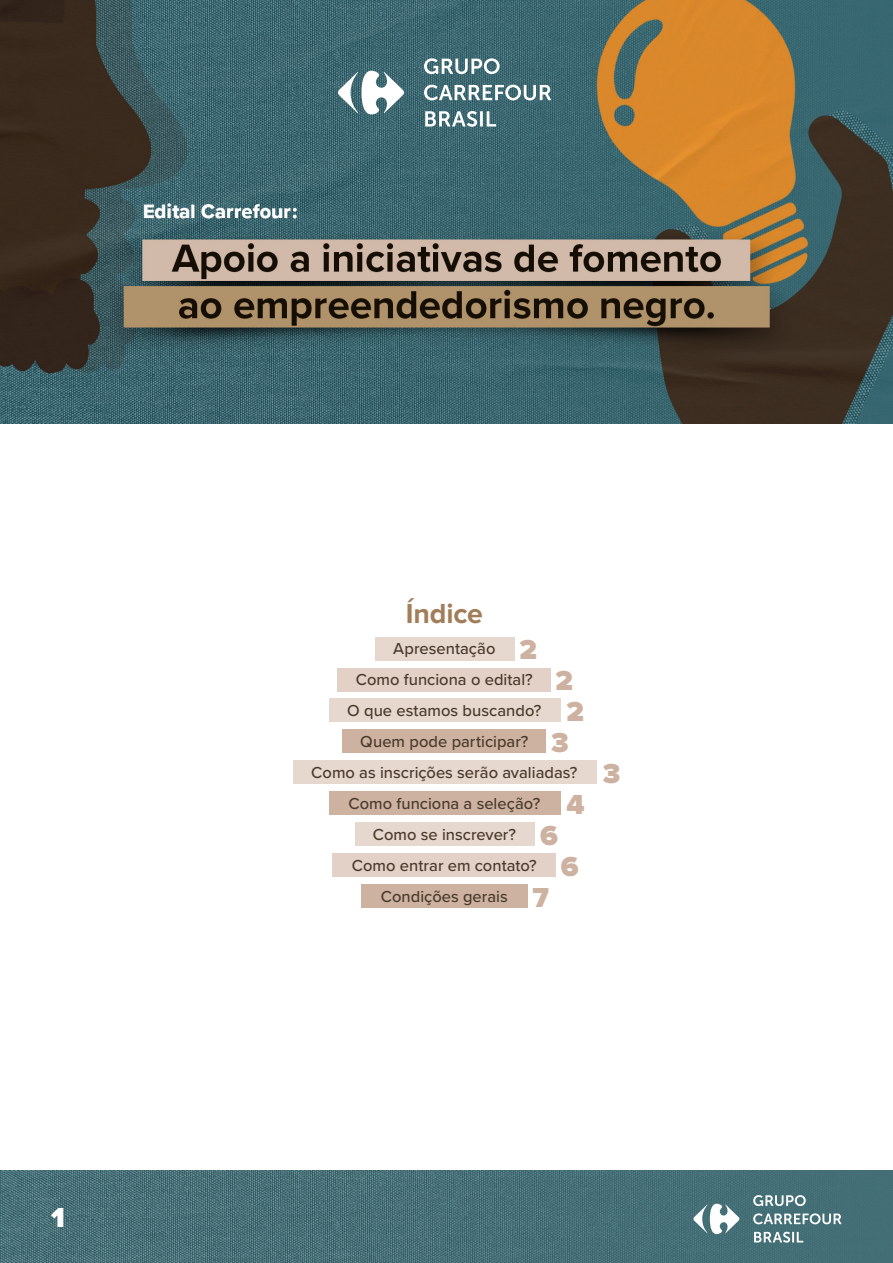
<style>
.page{position:relative;width:893px;height:1263px;background:#fff}
.page>*{position:absolute;margin:0;border:0;box-sizing:border-box;transform-origin:0 0}
.t1{font:900 28.5px "Proxima Nova";color:#ceb2a1}
.t2{font:700 28.5px "Proxima Nova";letter-spacing:-.005em;color:#a27d59}
.t3{font:900 28.5px "Proxima Nova";color:#fff}
.t4{font:500 16.5px "Proxima Nova";color:#493a2c}
</style>
<div class="page">
<img style="left:0;top:1170px;width:893px;height:93px">
<svg style="left:754px;top:1232px;width:49px;height:10px"></svg>
<svg style="left:753px;top:1213px;width:89px;height:11px"></svg>
<svg style="left:753px;top:1195px;width:53px;height:11px"></svg>
<svg style="left:693px;top:1204px;width:46px;height:30px"></svg>
<img style="left:0;top:0;width:893px;height:423px">
<div style="left:337px;top:668px;width:214px;height:23px;background:#e3d1c7"></div>
<div style="left:293px;top:760px;width:303px;height:24px;background:#e7d8cf"></div>
<div style="left:330px;top:699px;width:231px;height:23px;background:#e7d8cf"></div>
<div style="left:355px;top:822px;width:179px;height:24px;background:#e7d8cf"></div>
<div style="left:361px;top:884px;width:167px;height:24px;background:#ceb2a1"></div>
<div style="left:375px;top:637px;width:140px;height:23px;background:#e7d8cf"></div>
<div style="left:332px;top:853px;width:223px;height:24px;background:#e3d1c7"></div>
<div style="left:330px;top:791px;width:231px;height:24px;background:#ceb2a1"></div>
<div style="left:342px;top:730px;width:204px;height:23px;background:#ceb2a1"></div>
<svg style="left:425px;top:111px;width:71px;height:16px"></svg>
<svg style="left:424px;top:85px;width:127px;height:15px"></svg>
<svg style="left:424px;top:58px;width:76px;height:16px"></svg>
<svg style="left:338px;top:71px;width:66px;height:43px"></svg>
<h1 class="t3" style="left:51px;top:1205px;width:15px">1</h1>
<p class="t2" style="left:406px;top:600px;width:79px">Índice</p>
<p class="t4" style="left:393px;top:636px;width:104px">Apresentação</p>
<p class="t4" style="left:356px;top:667px;width:179px">Como funciona o edital?</p>
<p class="t4" style="left:347px;top:698px;width:196px">O que estamos buscando?</p>
<p class="t4" style="left:360px;top:729px;width:170px">Quem pode participar?</p>
<p class="t4" style="left:311px;top:760px;width:268px">Como as inscrições serão avaliadas?</p>
<p class="t4" style="left:348px;top:791px;width:193px">Como funciona a seleção?</p>
<p class="t4" style="left:373px;top:822px;width:145px">Como se inscrever?</p>
<p class="t4" style="left:352px;top:853px;width:187px">Como entrar em contato?</p>
<p class="t4" style="left:381px;top:884px;width:129px">Condições gerais</p>
<p class="t1" style="left:520px;top:637px;width:19px">2</p>
<p class="t1" style="left:555px;top:668px;width:19px">2</p>
<p class="t1" style="left:566px;top:699px;width:19px">2</p>
<p class="t1" style="left:551px;top:730px;width:19px">3</p>
<p class="t1" style="left:566px;top:791px;width:20px">4</p>
<p class="t1" style="left:540px;top:822px;width:19px">6</p>
<p class="t1" style="left:561px;top:853px;width:19px">6</p>
<p class="t1" style="left:532px;top:884px;width:18px">7</p>
<p class="t1" style="left:603px;top:760px;width:19px">3</p>
</div>
